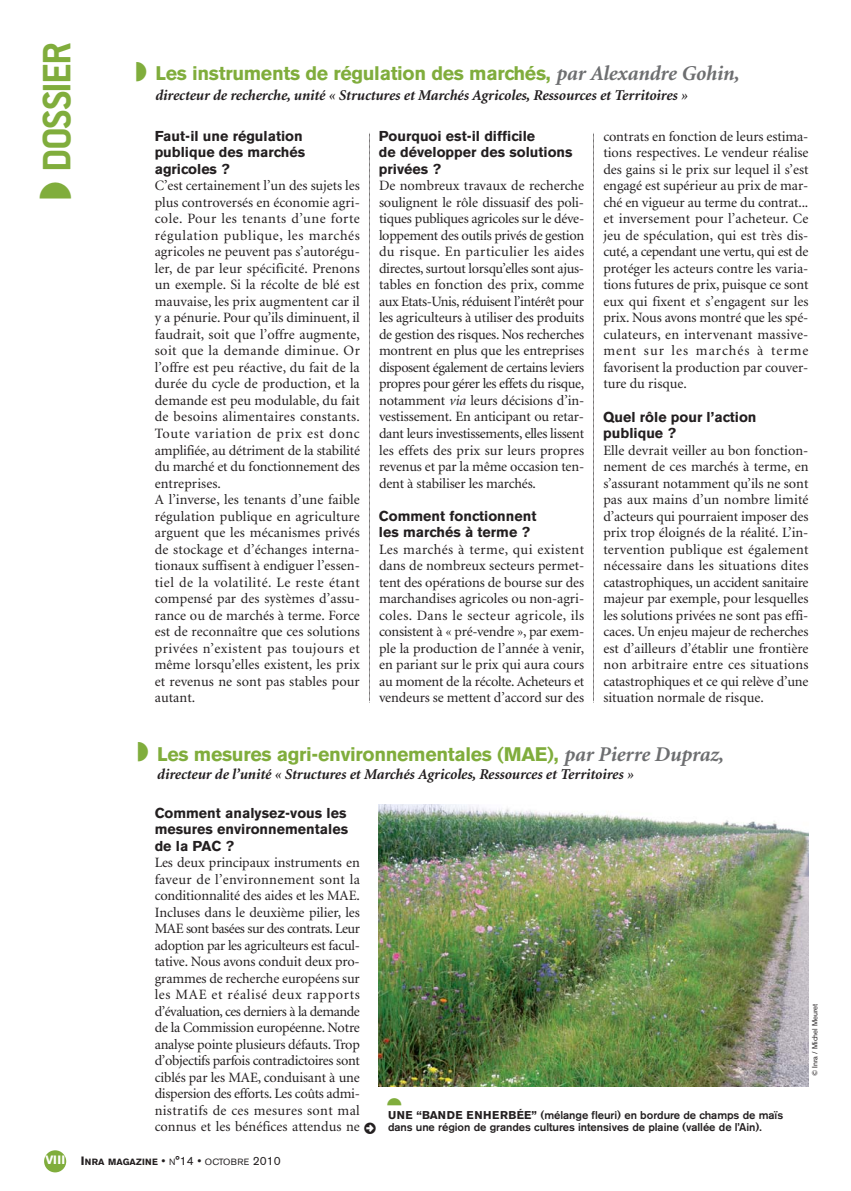
<style>
.page{position:relative;width:851px;height:1191px;background:#fff}
.page>*{position:absolute;margin:0;border:0;box-sizing:border-box;transform-origin:0 0}
.t1{font:700 43.5px "Conduit ITC";letter-spacing:-.035em;color:#80ad3c}
.t2{font:700 19.5px "Akzidenz Grotesk BE";letter-spacing:-.015em;color:#80ad3c}
.t3{font:italic 700 15px "Minion";letter-spacing:-.01em;color:#231f20}
.t4{font:14.25px/16.5px "Minion";color:#231f20;text-align:justify}
.t5{font:700 14.25px/16.5px "Akzidenz Grotesk BE";color:#231f20}
.t6{font:700 12px "Akzidenz Grotesk BE";color:#fff}
.t7{font:500 11.25px/12px "Akzidenz Grotesk BE";letter-spacing:-.005em;color:#231f20}
.t8{font:700 9px "Akzidenz Grotesk BE";letter-spacing:.02em;color:#231f20}
.t9{font:7.5px "Akzidenz Grotesk BE";color:#231f20}
.s1{font-family:"Minion";font-style:italic;font-size:21px;color:#6d6e70}
.s2{font-style:italic}
.s3{font-family:"Mini Pics Directional RA"}
.s4{font-weight:700}
.s5{font-size:12px}
.s6{font-weight:400;font-size:12px}
.s7{font-weight:400}
</style>
<div class="page">
<div style="left:44px;top:1150px;width:22px;height:22px;background:#80ad3c;border-radius:50%"></div>
<img style="left:379px;top:804px;width:429px;height:282px">
<svg style="left:593px;top:133px;width:1px;height:570px"></svg>
<svg style="left:369px;top:133px;width:1px;height:570px"></svg>
<h1 class="t1" style="left:43px;top:200px;width:160px;rotate:-90deg">◗ DOSSIER</h1>
<h2 class="t2" style="left:155px;top:66px;width:585px">Les instruments de régulation des marchés, <span class="s1">par Alexandre Gohin,</span></h2>
<p class="t3" style="left:155px;top:89px;width:533px">directeur de recherche, unité « Structures et Marchés Agricoles, Ressources et Territoires »</p>
<p class="t5" style="left:155px;top:129px;width:152px">Faut-il une régulation publique des marchés agricoles ?</p>
<p class="t4" style="left:155px;top:179px;width:207px;text-align:left">C’est certainement l’un des sujets les plus controversés en économie agri&shy;cole. Pour les tenants d’une forte régulation publique, les marchés agricoles ne peuvent pas s’autorégu&shy;ler, de par leur spécificité. Prenons un exemple. Si la récolte de blé est mauvaise, les prix augmentent car il y a pénurie. Pour qu’ils diminuent, il faudrait, soit que l’offre augmente, soit que la demande diminue. Or l’offre est peu réactive, du fait de la durée du cycle de production, et la demande est peu modulable, du fait de besoins alimentaires constants.<br>Toute variation de prix est donc amplifiée, au détriment de la stabilité du marché et du fonctionnement des entreprises.<br>A l’inverse, les tenants d’une faible régulation publique en agriculture arguent que les mécanismes privés de stockage et d’échanges interna&shy;tionaux suffisent à endiguer l’essen&shy;tiel de la volatilité. Le reste étant compensé par des systèmes d’assu&shy;rance ou de marchés à terme. Force est de reconnaître que ces solutions privées n’existent pas toujours et même lorsqu’elles existent, les prix et revenus ne sont pas stables pour autant.</p>
<p class="t5" style="left:379px;top:129px;width:195px">Pourquoi est-il difficile<br>de développer des solutions privées ?</p>
<p class="t4" style="left:379px;top:179px;width:207px">De nombreux travaux de recherche soulignent le rôle dissuasif des poli&shy;tiques publiques agricoles sur le déve&shy;loppement des outils privés de gestion du risque. En particulier les aides directes, surtout lorsqu’elles sont ajus&shy;tables en fonction des prix, comme aux Etats-Unis, réduisent l’intérêt pour les agriculteurs à utiliser des produits de gestion des risques. Nos recherches montrent en plus que les entreprises disposent également de certains leviers propres pour gérer les effets du risque, notamment <span class="s2">via</span> leurs décisions d’in&shy;vestissement. En anticipant ou retar&shy;dant leurs investissements, elles lissent les effets des prix sur leurs propres revenus et par la même occasion ten&shy;dent à stabiliser les marchés.</p>
<p class="t5" style="left:379px;top:508px;width:159px">Comment fonctionnent les marchés à terme ?</p>
<p class="t4" style="left:379px;top:542px;width:207px">Les marchés à terme, qui existent dans de nombreux secteurs permet&shy;tent des opérations de bourse sur des marchandises agricoles ou non-agri&shy;coles. Dans le secteur agricole, ils consistent à « pré-vendre », par exem&shy;ple la production de l’année à venir, en pariant sur le prix qui aura cours au moment de la récolte. Acheteurs et vendeurs se mettent d’accord sur des</p>
<p class="t4" style="left:603px;top:129px;width:207px">contrats en fonction de leurs estima&shy;tions respectives. Le vendeur réalise des gains si le prix sur lequel il s’est engagé est supérieur au prix de mar&shy;ché en vigueur au terme du contrat... et inversement pour l’acheteur. Ce jeu de spéculation, qui est très dis&shy;cuté, a cependant une vertu, qui est de protéger les acteurs contre les varia&shy;tions futures de prix, puisque ce sont eux qui fixent et s’engagent sur les prix. Nous avons montré que les spé - culateurs, en intervenant massive&shy;ment sur les marchés à terme favorisent la production par couver&shy;ture du risque.</p>
<p class="t5" style="left:603px;top:409px;width:155px">Quel rôle pour l’action publique ?</p>
<p class="t4" style="left:603px;top:443px;width:207px">Elle devrait veiller au bon fonction&shy;nement de ces marchés à terme, en s’assurant notamment qu’ils ne sont pas aux mains d’un nombre limité d’acteurs qui pourraient imposer des prix trop éloignés de la réalité. L’in&shy;tervention publique est également nécessaire dans les situations dites catastrophiques, un accident sanitaire majeur par exemple, pour lesquelles les solutions privées ne sont pas effi&shy;caces. Un enjeu majeur de recherches est d’ailleurs d’établir une frontière non arbitraire entre ces situations catastrophiques et ce qui relève d’une situation normale de risque.</p>
<h2 class="t2" style="left:157px;top:746px;width:568px">Les mesures agri-environnementales (MAE), <span class="s1">par Pierre Dupraz,</span></h2>
<p class="t3" style="left:157px;top:768px;width:478px">directeur de l’unité « Structures et Marchés Agricoles, Ressources et Territoires »</p>
<p class="t5" style="left:155px;top:805px;width:195px;text-align:justify">Comment analysez-vous les mesures environnementales de la PAC ?</p>
<p class="t4" style="left:155px;top:855px;width:223px;text-align:left">Les deux principaux instruments en faveur de l’environnement sont la conditionnalité des aides et les MAE.<br>Incluses dans le deuxième pilier, les MAE sont basées sur des contrats. Leur adoption par les agriculteurs est facul&shy;tative. Nous avons conduit deux pro&shy;grammes de recherche européens sur les MAE et réalisé deux rapports d’évaluation, ces derniers à la demande de la Commission européenne. Notre analyse pointe plusieurs défauts. Trop d’objectifs parfois contradictoires sont ciblés par les MAE, conduisant à une dispersion des efforts. Les coûts admi&shy;nistratifs de ces mesures sont mal connus et les bénéfices attendus ne <span class="s3">2</span></p>
<p class="t7" style="left:388px;top:1110px;width:396px"><span class="s4">UNE “BANDE ENHERBÉE”</span> (mélange fleuri) en bordure de champs de maïs dans une région de grandes cultures intensives de plaine (vallée de l’Ain).</p>
<p class="t9" style="left:812px;top:1076px;width:74px;rotate:-90deg">© Inra / Michel Meuret</p>
<p class="t6" style="left:45px;top:1156px;width:21px">VIII</p>
<p class="t8" style="left:81px;top:1158px;width:201px"><span class="s5">I</span>NRA MAGAZINE <span class="s6">•</span> <span class="s7">N</span><span class="s6">°14 •</span> <span class="s7">OCTOBRE</span> <span class="s6">2010</span></p>
</div>
